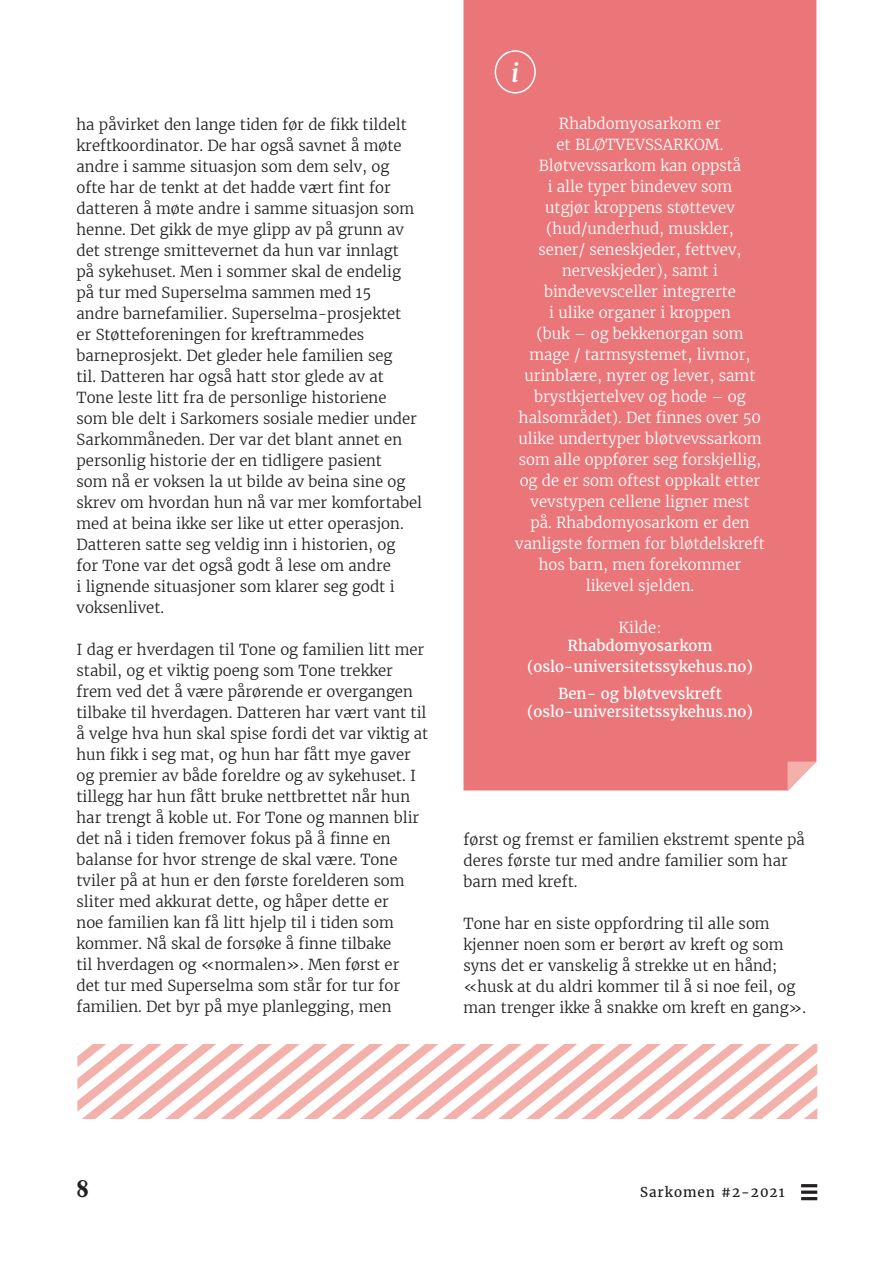
<style>
.page{position:relative;width:893px;height:1263px;background:#fff}
.page>*{position:absolute;margin:0;border:0;box-sizing:border-box;transform-origin:0 0}
.t1{font:500 24px "John Hancock CP";color:#231f20}
.t2{font:italic 700 24px "Merriweather";color:#fff}
.t3{font:300 15px/21px "Merriweather";color:#231f20}
.t4{font:300 15px/21px "Merriweather";color:#fff;text-align:center}
.t5{font:15px/21px "Merriweather";color:#fff;text-align:center}
.t6{font:13.5px "Merriweather";letter-spacing:.075em;color:#231f20}
</style>
<div class="page">
<svg style="left:801px;top:1184px;width:16px;height:16px"></svg>
<svg style="left:77px;top:1044px;width:740px;height:75px"></svg>
<div style="left:463px;top:0;width:353px;height:790px;background:#ea7679"></div>
<svg style="left:787px;top:762px;width:29px;height:28px"></svg>
<div style="left:495px;top:50px;width:41px;height:44px;border:2px solid #fff;border-radius:50%"></div>
<p class="t3" style="left:77px;top:114px;width:347px">ha påvirket den lange tiden før de fikk tildelt kreftkoordinator. De har også savnet å møte andre i samme situasjon som dem selv, og ofte har de tenkt at det hadde vært fint for datteren å møte andre i samme situasjon som henne. Det gikk de mye glipp av på grunn av det strenge smittevernet da hun var innlagt<br>på sykehuset. Men i sommer skal de endelig på tur med Superselma sammen med 15<br>andre barnefamilier. Superselma-prosjektet<br>er Støtteforeningen for kreftrammedes barneprosjekt. Det gleder hele familien seg<br>til. Datteren har også hatt stor glede av at Tone leste litt fra de personlige historiene<br>som ble delt i Sarkomers sosiale medier under Sarkommåneden. Der var det blant annet en personlig historie der en tidligere pasient<br>som nå er voksen la ut bilde av beina sine og skrev om hvordan hun nå var mer komfortabel med at beina ikke ser like ut etter operasjon.<br>Datteren satte seg veldig inn i historien, og<br>for Tone var det også godt å lese om andre<br>i lignende situasjoner som klarer seg godt i voksenlivet.</p>
<p class="t3" style="left:77px;top:639px;width:353px">I dag er hverdagen til Tone og familien litt mer stabil, og et viktig poeng som Tone trekker frem ved det å være pårørende er overgangen tilbake til hverdagen. Datteren har vært vant til å velge hva hun skal spise fordi det var viktig at hun fikk i seg mat, og hun har fått mye gaver og premier av både foreldre og av sykehuset. I tillegg har hun fått bruke nettbrettet når hun har trengt å koble ut. For Tone og mannen blir det nå i tiden fremover fokus på å finne en balanse for hvor strenge de skal være. Tone tviler på at hun er den første forelderen som sliter med akkurat dette, og håper dette er<br>noe familien kan få litt hjelp til i tiden som kommer. Nå skal de forsøke å finne tilbake<br>til hverdagen og «normalen». Men først er<br>det tur med Superselma som står for tur for familien. Det byr på mye planlegging, men</p>
<h1 class="t2" style="left:511px;top:59px;width:9px">i</h1>
<p class="t4" style="left:515px;top:113px;width:251px">Rhabdomyosarkom er<br>et BLØTVEVSSARKOM.<br>Bløtvevssarkom kan oppstå<br>i alle typer bindevev som<br>utgjør kroppens støttevev (hud/underhud, muskler,<br>sener/ seneskjeder, fettvev, nerveskjeder), samt i bindevevsceller integrerte<br>i ulike organer i kroppen<br>(buk – og bekkenorgan som mage / tarmsystemet, livmor, urinblære, nyrer og lever, samt brystkjertelvev og hode – og halsområdet). Det finnes over 50 ulike undertyper bløtvevssarkom som alle oppfører seg forskjellig, og de er som oftest oppkalt etter vevstypen cellene ligner mest<br>på. Rhabdomyosarkom er den vanligste formen for bløtdelskreft hos barn, men forekommer likevel sjelden.</p>
<p class="t4" style="left:618px;top:617px;width:45px">Kilde:</p>
<p class="t5" style="left:527px;top:635px;width:227px">Rhabdomyosarkom (oslo-universitetssykehus.no)</p>
<p class="t5" style="left:527px;top:684px;width:227px;line-height:18px">Ben- og bløtvevskreft (oslo-universitetssykehus.no)</p>
<p class="t3" style="left:463px;top:829px;width:343px">først og fremst er familien ekstremt spente på deres første tur med andre familier som har barn med kreft.</p>
<p class="t3" style="left:463px;top:913px;width:344px">Tone har en siste oppfordring til alle som kjenner noen som er berørt av kreft og som syns det er vanskelig å strekke ut en hånd; «husk at du aldri kommer til å si noe feil, og man trenger ikke å snakke om kreft en gang».</p>
<h1 class="t1" style="left:77px;top:1175px;width:14px">8</h1>
<p class="t6" style="left:640px;top:1183px;width:146px">Sarkomen #2-2021</p>
</div>
